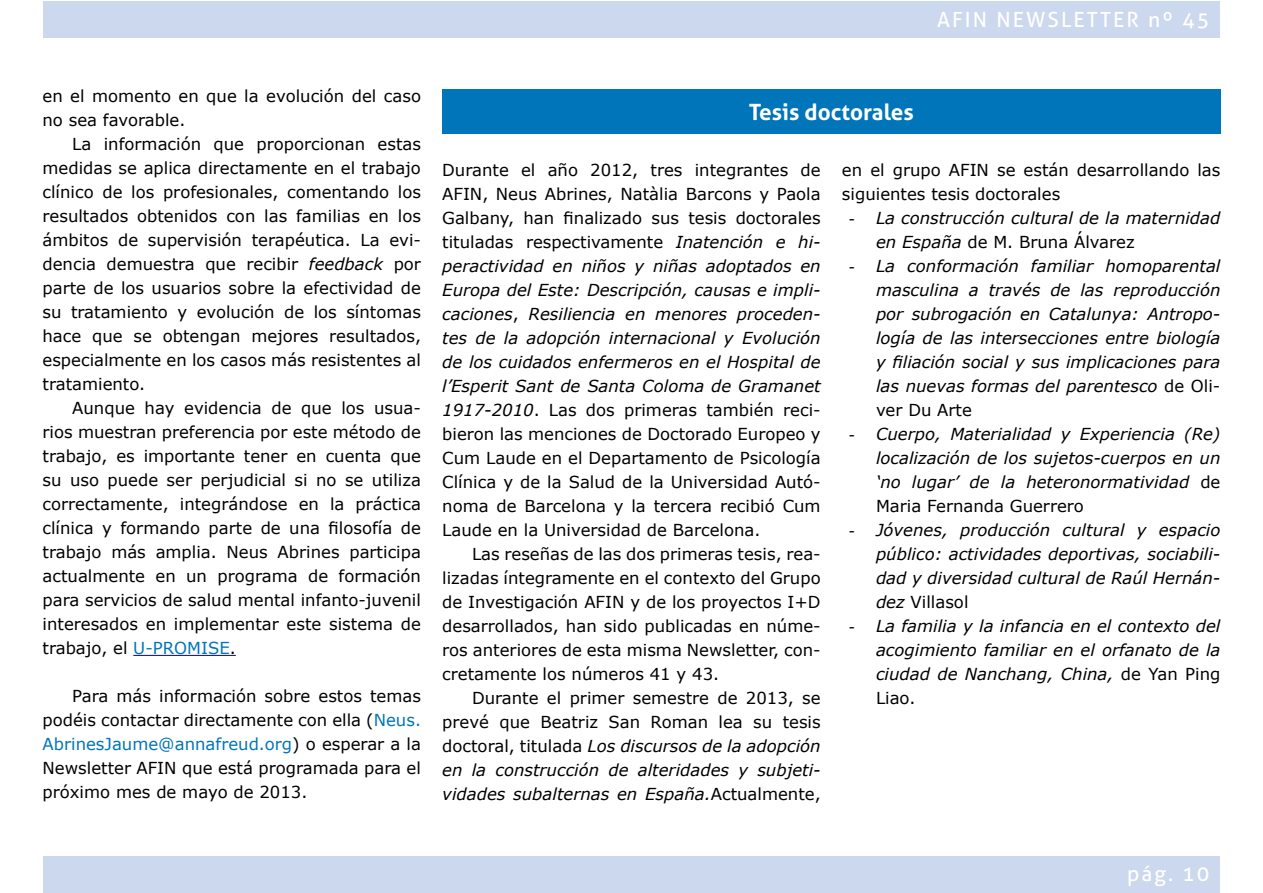
<style>
.page{position:relative;width:1263px;height:893px;background:#fff}
.page>*{position:absolute;margin:0;border:0;box-sizing:border-box;transform-origin:0 0}
.t1{font:700 22.5px "Aller";color:#fff}
.t2{font:21px "Aller";letter-spacing:.1em;color:#fff}
.t3{font:16.5px/24px "Verdana";color:#000;text-align:justify}
.t4{font:italic 16.5px/24px "Verdana";color:#000;text-align:justify}
.s1{font-style:italic}
.s2{color:#0075b9}
.s3{font-family:"Arial";font-style:normal}
.s4{font-style:normal}
</style>
<div class="page">
<div style="left:43px;top:1px;width:1177px;height:37px;background:#ccd8ed"></div>
<div style="left:43px;top:856px;width:1177px;height:37px;background:#ccd8ed"></div>
<hr style="left:133px;top:655px;width:103px;height:1px;background:#0000fa">
<div style="left:442px;top:89px;width:778px;height:45px;background:#0075b9"></div>
<p class="t2" style="left:937px;top:7px;width:274px">AFIN NEWSLETTER nº 45</p>
<p class="t3" style="left:43px;top:84px;width:380px">en el momento en que la evolución del caso no sea favorable.</p>
<p class="t3" style="left:43px;top:132px;width:380px;text-indent:30px">La información que proporcionan estas medidas se aplica directamente en el trabajo clínico de los profesionales, comentando los resultados obtenidos con las familias en los ámbitos de supervisión terapéutica. La evi&shy;dencia demuestra que recibir <span class="s1">feedback</span> por parte de los usuarios sobre la efectividad de su tratamiento y evolución de los síntomas hace que se obtengan mejores resultados, especialmente en los casos más resistentes al tratamiento.</p>
<p class="t3" style="left:43px;top:396px;width:380px;text-indent:30px">Aunque hay evidencia de que los usua&shy;rios muestran preferencia por este método de trabajo, es importante tener en cuenta que su uso puede ser perjudicial si no se utiliza correctamente, integrándose en la práctica clínica y formando parte de una filosofía de trabajo más amplia. Neus Abrines participa actualmente en un programa de formación para servicios de salud mental infanto-juvenil interesados en implementar este sistema de trabajo, el <span class="s2">U-PROMISE</span>.</p>
<p class="t3" style="left:43px;top:684px;width:380px;text-indent:30px">Para más información sobre estos temas podéis contactar directamente con ella (<span class="s2">Neus.<br>AbrinesJaume@annafreud.org</span>) o esperar a la Newsletter AFIN que está programada para el próximo mes de mayo de 2013.</p>
<h1 class="t1" style="left:749px;top:98px;width:167px">Tesis doctorales</h1>
<p class="t3" style="left:442px;top:158px;width:380px">Durante el año 2012, tres integrantes de AFIN, Neus Abrines, Natàlia Barcons y Paola Galbany, han finalizado sus tesis doctorales tituladas respectivamente <span class="s1">Inatención e hi&shy;peractividad en niños y niñas adoptados en Europa del Este: Descripción, causas e impli&shy;caciones</span>, <span class="s1">Resiliencia en menores proceden&shy;tes de la adopción internacional y Evolución de los cuidados enfermeros en el Hospital de l’Esperit Sant de Santa Coloma de Gramanet 1917-2010</span>. Las dos primeras también reci&shy;bieron las menciones de Doctorado Europeo y Cum Laude en el Departamento de Psicología Clínica y de la Salud de la Universidad Autó&shy;noma de Barcelona y la tercera recibió Cum Laude en la Universidad de Barcelona.</p>
<p class="t3" style="left:442px;top:542px;width:380px;text-indent:30px">Las reseñas de las dos primeras tesis, rea&shy;lizadas íntegramente en el contexto del Grupo de Investigación AFIN y de los proyectos I+D desarrollados, han sido publicadas en núme&shy;ros anteriores de esta misma Newsletter, con&shy;cretamente los números 41 y 43.</p>
<p class="t3" style="left:442px;top:686px;width:380px;text-indent:30px">Durante el primer semestre de 2013, se prevé que Beatriz San Roman lea su tesis doctoral, titulada <span class="s1">Los discursos de la adopción en la construcción de alteridades y subjeti&shy;vidades subalternas en España.</span>Actualmente,</p>
<p class="t3" style="left:842px;top:158px;width:380px">en el grupo AFIN se están desarrollando las siguientes tesis doctorales</p>
<p class="t4" style="left:876px;top:206px;width:346px;text-indent:-27px"><span class="s3">-</span> La construcción cultural de la maternidad en España <span class="s4">de M. Bruna Álvarez</span></p>
<p class="t4" style="left:876px;top:254px;width:346px;text-indent:-27px"><span class="s3">-</span> La conformación familiar homoparental masculina a través de las reproducción por subrogación en Catalunya: Antropo&shy;logía de las intersecciones entre biología y filiación social y sus implicaciones para las nuevas formas del parentesco <span class="s4">de Oli&shy;ver Du Arte</span></p>
<p class="t4" style="left:876px;top:422px;width:346px;text-indent:-27px"><span class="s3">-</span> Cuerpo, Materialidad y Experiencia (Re) localización de los sujetos-cuerpos en un ‘no lugar’ de la heteronormatividad <span class="s4">de Maria Fernanda Guerrero</span></p>
<p class="t4" style="left:876px;top:518px;width:346px;text-indent:-27px"><span class="s3">-</span> Jóvenes, producción cultural y espacio público: actividades deportivas, sociabili&shy;dad y diversidad cultural de Raúl Hernán&shy;dez <span class="s4">Villasol</span></p>
<p class="t4" style="left:876px;top:614px;width:346px;text-indent:-27px"><span class="s3">-</span> La familia y la infancia en el contexto del acogimiento familiar en el orfanato de la ciudad de Nanchang, China, <span class="s4">de Yan Ping Liao.</span></p>
<p class="t2" style="left:1127px;top:861px;width:84px">pág. 10</p>
</div>
